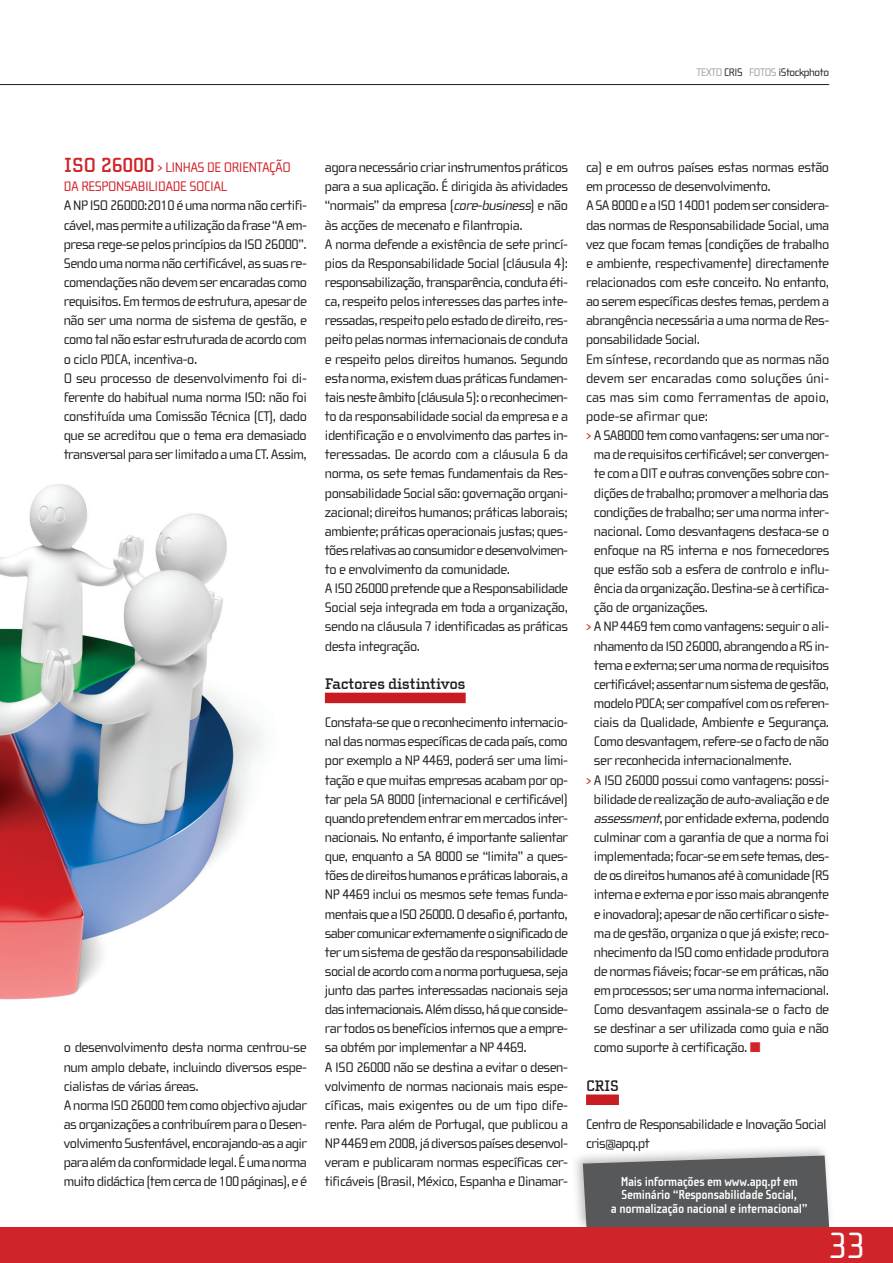
<style>
.page{position:relative;width:893px;height:1263px;background:#fff}
.page>*{position:absolute;margin:0;border:0;box-sizing:border-box;transform-origin:0 0}
.t1{font:37.5px "Cholla Wide";color:#fff}
.t2{font:700 15.75px "Cholla Slab";letter-spacing:-.03em;color:#231f20}
.t3{font:14.25px/19.2px "Cholla Wide";letter-spacing:-.03em;color:#231f20;text-align:justify}
.t4{font:14.25px/19.2px "Cholla Wide";letter-spacing:-.03em;color:#d1232a}
.t5{font:700 13.5px/13.5px "Cholla Sans";letter-spacing:-.02em;color:#fff}
.t6{font:11.25px "Cholla Wide";letter-spacing:-.035em;color:#231f20}
.s1{color:#9d9fa2}
.s2{font-family:"Cholla Slab";font-weight:700;font-size:21px}
.s3{font-style:italic}
.s4{color:#d1232a}
.s5{font-family:"Monotype Sorts";font-size:13.5px;color:#d1232a}
</style>
<div class="page">
<div style="left:570px;top:1143px;width:264px;height:90px;background:#231f20;opacity:.3"></div>
<svg style="left:583px;top:1155px;width:246px;height:72px;background:#616263"></svg>
<div style="left:0;top:1227px;width:893px;height:36px;background:#d1232a"></div>
<hr style="left:0;top:84px;width:829px;height:1px;background:#231f20">
<div style="left:325px;top:693px;width:141px;height:10px;background:#c61c22"></div>
<div style="left:586px;top:1094px;width:33px;height:11px;background:#c61c22"></div>
<img style="left:0;top:484px;width:263px;height:516px">
<p class="t6" style="left:696px;top:66px;width:134px"><span class="s1">TEXTO</span> CRIS <span class="s1">FOTOS</span> iStockphoto</p>
<p class="t4" style="left:64px;top:158px;width:229px"><span class="s2">ISO 26000</span> › LINHAS DE ORIENTAÇÃO<br>DA RESPONSABILIDADE SOCIAL</p>
<p class="t3" style="left:64px;top:196px;width:245px">A NP ISO 26000:2010 é uma norma não certifi&shy;cável, mas permite a utilização da frase “A em&shy;presa rege-se pelos princípios da ISO 26000”.<br>Sendo uma norma não certificável, as suas re&shy;comendações não devem ser encaradas como requisitos. Em termos de estrutura, apesar de não ser uma norma de sistema de gestão, e como tal não estar estruturada de acordo com o ciclo PDCA, incentiva-o.</p>
<p class="t3" style="left:64px;top:369px;width:245px">O seu processo de desenvolvimento foi di&shy;ferente do habitual numa norma ISO: não foi constituída uma Comissão Técnica (CT), dado que se acreditou que o tema era demasiado transversal para ser limitado a uma CT. Assim,</p>
<p class="t3" style="left:64px;top:1038px;width:245px">o desenvolvimento desta norma centrou-se num amplo debate, incluindo diversos espe&shy;cialistas de várias áreas.</p>
<p class="t3" style="left:64px;top:1096px;width:245px">A norma ISO 26000 tem como objectivo ajudar as organizações a contribuírem para o Desen&shy;volvimento Sustentável, encorajando-as a agir para além da conformidade legal. É uma norma muito didáctica (tem cerca de 100 páginas), e é</p>
<p class="t3" style="left:325px;top:158px;width:245px">agora necessário criar instrumentos práticos para a sua aplicação. É dirigida às atividades “normais” da empresa (<span class="s3">core-business</span>) e não às acções de mecenato e filantropia.</p>
<p class="t3" style="left:325px;top:235px;width:245px">A norma defende a existência de sete princí&shy;pios da Responsabilidade Social (cláusula 4): responsabilização, transparência, conduta éti&shy;ca, respeito pelos interesses das partes inte&shy;ressadas, respeito pelo estado de direito, res&shy;peito pelas normas internacionais de conduta e respeito pelos direitos humanos. Segundo esta norma, existem duas práticas fundamen&shy;tais neste âmbito (cláusula 5): o reconhecimen&shy;to da responsabilidade social da empresa e a identificação e o envolvimento das partes in&shy;teressadas. De acordo com a cláusula 6 da norma, os sete temas fundamentais da Res&shy;ponsabilidade Social são: governação organi&shy;zacional; direitos humanos; práticas laborais; ambiente; práticas operacionais justas; ques&shy;tões relativas ao consumidor e desenvolvimen&shy;to e envolvimento da comunidade.</p>
<p class="t3" style="left:325px;top:579px;width:245px">A ISO 26000 pretende que a Responsabilidade Social seja integrada em toda a organização, sendo na cláusula 7 identificadas as práticas desta integração.</p>
<p class="t2" style="left:325px;top:675px;width:142px">Factores distintivos</p>
<p class="t3" style="left:325px;top:713px;width:245px">Constata-se que o reconhecimento internacio&shy;nal das normas específicas de cada país, como por exemplo a NP 4469, poderá ser uma limi&shy;tação e que muitas empresas acabam por op&shy;tar pela SA 8000 (internacional e certificável) quando pretendem entrar em mercados inter&shy;nacionais. No entanto, é importante salientar que, enquanto a SA 8000 se “limita” a ques&shy;tões de direitos humanos e práticas laborais, a NP 4469 inclui os mesmos sete temas funda&shy;mentais que a ISO 26000. O desafio é, portanto, saber comunicar externamente o significado de ter um sistema de gestão da responsabilidade social de acordo com a norma portuguesa, seja junto das partes interessadas nacionais seja das internacionais. Além disso, há que conside&shy;rar todos os benefícios internos que a empre&shy;sa obtém por implementar a NP 4469.</p>
<p class="t3" style="left:325px;top:1057px;width:245px">A ISO 26000 não se destina a evitar o desen&shy;volvimento de normas nacionais mais espe&shy;cíficas, mais exigentes ou de um tipo dife&shy;rente. Para além de Portugal, que publicou a NP 4469 em 2008, já diversos países desenvol&shy;veram e publicaram normas específicas cer&shy;tificáveis (Brasil, México, Espanha e Dinamar-</p>
<p class="t3" style="left:586px;top:158px;width:245px">ca) e em outros países estas normas estão em processo de desenvolvimento.</p>
<p class="t3" style="left:586px;top:196px;width:245px">A SA 8000 e a ISO 14001 podem ser considera&shy;das normas de Responsabilidade Social, uma vez que focam temas (condições de trabalho e ambiente, respectivamente) directamente relacionados com este conceito. No entanto, ao serem específicas destes temas, perdem a abrangência necessária a uma norma de Res&shy;ponsabilidade Social.</p>
<p class="t3" style="left:586px;top:349px;width:245px">Em síntese, recordando que as normas não devem ser encaradas como soluções úni&shy;cas mas sim como ferramentas de apoio, pode-se afirmar que:</p>
<p class="t3" style="left:594px;top:426px;width:237px;text-indent:-8px"><span class="s4">›</span> A SA8000 tem como vantagens: ser uma nor&shy;ma de requisitos certificável; ser convergen&shy;te com a OIT e outras convenções sobre con&shy;dições de trabalho; promover a melhoria das condições de trabalho; ser uma norma inter&shy;nacional. Como desvantagens destaca-se o enfoque na RS interna e nos fornecedores que estão sob a esfera de controlo e influ&shy;ência da organização. Destina-se à certifica&shy;ção de organizações.</p>
<p class="t3" style="left:594px;top:617px;width:237px;text-indent:-8px"><span class="s4">›</span> A NP 4469 tem como vantagens: seguir o ali&shy;nhamento da ISO 26000, abrangendo a RS in&shy;terna e externa; ser uma norma de requisitos certificável; assentar num sistema de gestão, modelo PDCA; ser compatível com os referen&shy;ciais da Qualidade, Ambiente e Segurança.<br>Como desvantagem, refere-se o facto de não ser reconhecida internacionalmente.</p>
<p class="t3" style="left:594px;top:770px;width:237px;text-indent:-8px"><span class="s4">›</span> A ISO 26000 possui como vantagens: possi&shy;bilidade de realização de auto-avaliação e de <span class="s3">assessment</span>, por entidade externa, podendo culminar com a garantia de que a norma foi implementada; focar-se em sete temas, des&shy;de os direitos humanos até à comunidade (RS interna e externa e por isso mais abrangente e inovadora); apesar de não certificar o siste&shy;ma de gestão, organiza o que já existe; reco&shy;nhecimento da ISO como entidade produtora de normas fiáveis; focar-se em práticas, não em processos; ser uma norma internacional.<br>Como desvantagem assinala-se o facto de se destinar a ser utilizada como guia e não como suporte à certificação. <span class="s5">n</span></p>
<p class="t2" style="left:586px;top:1077px;width:34px">CRIS</p>
<p class="t3" style="left:586px;top:1115px;width:242px">Centro de Responsabilidade e Inovação Social</p>
<p class="t3" style="left:586px;top:1134px;width:65px">cris@apq.pt</p>
<p class="t5" style="left:621px;top:1175px;width:179px">Mais informações em www.apq.pt em<br>Seminário “Responsabilidade Social,</p>
<p class="t5" style="left:611px;top:1202px;width:198px">a normalização nacional e internacional”</p>
<p class="t1" style="left:829px;top:1225px;width:39px">33</p>
</div>
